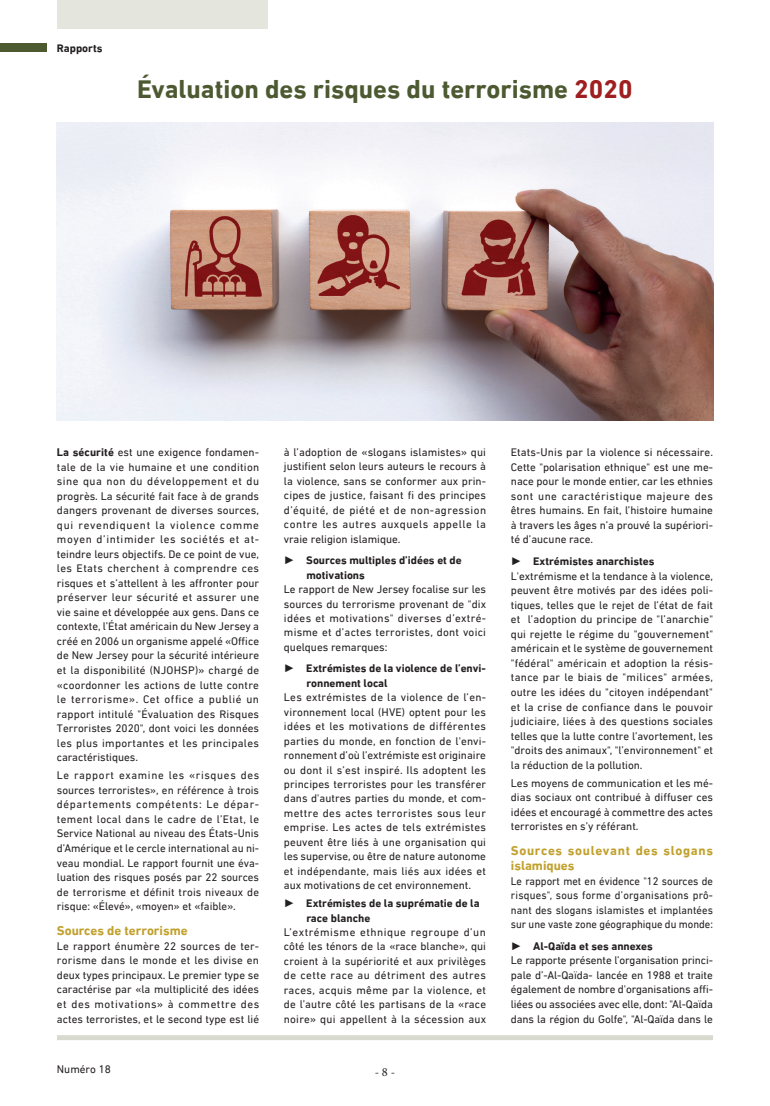
<style>
.page{position:relative;width:770px;height:1106px;background:#fff}
.page>*{position:absolute;margin:0;border:0;box-sizing:border-box;transform-origin:0 0}
.t1{font:700 26.25px "DIN Next LTW23";color:#4c5931}
.t2{font:700 13.12px/14.5px "DIN Next LT Arabic";letter-spacing:.055em;color:#c1a12d}
.t3{font:700 13.12px "DIN Next LT Arabic";color:#c1a12d}
.t4{font:12.5px "Minion Pro";color:#231f20}
.t5{font:11.25px/14.5px "DIN Next LT Arabic";color:#231f20;text-align:justify}
.t6{font:11.25px/14.5px "DIN Next LT Arabic";color:#231f20;text-align:justify;scale:.95 1}
.t7{font:700 11.25px/14.5px "DIN Next LT Arabic";color:#231f20}
.s1{color:#9f1f21}
.s2{font-weight:700}
.s3{font-family:"Arial";font-weight:400}
.s4{font-family:"Arial"}
</style>
<div class="page">
<img style="left:57px;top:122px;width:655px;height:298px">
<div style="left:57px;top:0;width:210px;height:29px;background:#e4e6de"></div>
<div style="left:57px;top:1035px;width:655px;height:5px;background:#d9dacf"></div>
<div style="left:0;top:43px;width:47px;height:9px;background:#4d5a30"></div>
<p class="t7" style="left:57px;top:40px;width:47px">Rapports</p>
<h1 class="t1" style="left:137px;top:74px;width:497px">Évaluation des risques du terrorisme <span class="s1">2020</span></h1>
<p class="t5" style="left:57px;top:445px;width:204px"><span class="s2">La sécurité</span> est une exigence fondamen&shy;tale de la vie humaine et une condition sine qua non du développement et du progrès. La sécurité fait face à de grands dangers provenant de diverses sources, qui revendiquent la violence comme moyen d’intimider les sociétés et at&shy;teindre leurs objectifs. De ce point de vue, les Etats cherchent à comprendre ces risques et s’attellent à les affronter pour préserver leur sécurité et assurer une vie saine et développée aux gens. Dans ce contexte, l’État américain du New Jersey a créé en 2006 un organisme appelé «Office de New Jersey pour la sécurité intérieure et la disponibilité (NJOHSP)» chargé de «coordonner les actions de lutte contre le terrorisme». Cet office a publié un rapport intitulé "Évaluation des Risques Terroristes 2020", dont voici les données les plus importantes et les principales caractéristiques.</p>
<p class="t5" style="left:57px;top:768px;width:204px">Le rapport examine les «risques des sources terroristes», en référence à trois départements compétents: Le dépar&shy;tement local dans le cadre de l’Etat, le Service National au niveau des États-Unis d’Amérique et le cercle international au ni&shy;veau mondial. Le rapport fournit une éva&shy;luation des risques posés par 22 sources de terrorisme et définit trois niveaux de risque: «Élevé», «moyen» et «faible».</p>
<p class="t3" style="left:57px;top:923px;width:132px">Sources de terrorisme</p>
<p class="t5" style="left:57px;top:939px;width:204px">Le rapport énumère 22 sources de ter&shy;rorisme dans le monde et les divise en deux types principaux. Le premier type se caractérise par «la multiplicité des idées et des motivations» à commettre des actes terroristes, et le second type est lié</p>
<p class="t5" style="left:284px;top:445px;width:204px">à l’adoption de «slogans islamistes» qui justifient selon leurs auteurs le recours à la violence, sans se conformer aux prin&shy;cipes de justice, faisant fi des principes d’équité, de piété et de non-agression contre les autres auxquels appelle la vraie religion islamique.</p>
<p class="t7" style="left:306px;top:553px;width:157px;text-indent:-22px"><span class="s3">►</span> Sources multiples d’idées et de motivations</p>
<p class="t5" style="left:284px;top:582px;width:204px">Le rapport de New Jersey focalise sur les sources du terrorisme provenant de "dix idées et motivations" diverses d’extré&shy;misme et d’actes terroristes, dont voici quelques remarques:</p>
<p class="t7" style="left:306px;top:661px;width:181px;text-indent:-22px"><span class="s3">►</span> Extrémistes de la violence de l’envi&shy;ronnement local</p>
<p class="t5" style="left:284px;top:690px;width:204px">Les extrémistes de la violence de l’en&shy;vironnement local (HVE) optent pour les idées et les motivations de différentes parties du monde, en fonction de l'envi&shy;ronnement d’où l’extrémiste est originaire ou dont il s’est inspiré. Ils adoptent les principes terroristes pour les transférer dans d'autres parties du monde, et com&shy;mettre des actes terroristes sous leur emprise. Les actes de tels extrémistes peuvent être liés à une organisation qui les supervise, ou être de nature autonome et indépendante, mais liés aux idées et aux motivations de cet environnement.</p>
<p class="t7" style="left:306px;top:896px;width:175px;text-indent:-22px"><span class="s3">►</span> Extrémistes de la suprématie de la race blanche</p>
<p class="t5" style="left:284px;top:925px;width:204px">L’extrémisme ethnique regroupe d’un côté les ténors de la «race blanche», qui croient à la supériorité et aux privilèges de cette race au détriment des autres races, acquis même par la violence, et de l’autre côté les partisans de la «race noire» qui appellent à la sécession aux</p>
<p class="t5" style="left:57px;top:1062px;width:56px">Numéro 18</p>
<p class="t4" style="left:374px;top:1063px;width:22px">-8 -</p>
<p class="t5" style="left:510px;top:445px;width:204px">Etats-Unis par la violence si nécessaire.<br>Cette "polarisation ethnique" est une me&shy;nace pour le monde entier, car les ethnies sont une caractéristique majeure des êtres humains. En fait, l’histoire humaine à travers les âges n’a prouvé la supériori&shy;té d’aucune race.</p>
<p class="t5" style="left:510px;top:554px;width:204px;text-align:left"><span class="s4">►</span> <span class="s2">Extrémistes anarchistes </span>L'extrémisme et la tendance à la violence, peuvent être motivés par des idées poli&shy;tiques, telles que le rejet de l’état de fait et l’adoption du principe de "l’anarchie" qui rejette le régime du "gouvernement" américain et le système de gouvernement "fédéral" américain et adoption la résis&shy;tance par le biais de "milices" armées, outre les idées du "citoyen indépendant" et la crise de confiance dans le pouvoir judiciaire, liées à des questions sociales telles que la lutte contre l’avortement, les "droits des animaux", "l’environnement" et la réduction de la pollution.</p>
<p class="t5" style="left:510px;top:776px;width:204px">Les moyens de communication et les mé&shy;dias sociaux ont contribué à diffuser ces idées et encouragé à commettre des actes terroristes en s’y référant.</p>
<p class="t2" style="left:510px;top:844px;width:204px">Sources soulevant des slogans islamiques</p>
<p class="t6" style="left:510px;top:873px;width:214px">Le rapport met en évidence "12 sources de risques", sous forme d’organisations prô&shy;nant des slogans islamistes et implantées sur une vaste zone géographique du monde:</p>
<p class="t5" style="left:510px;top:939px;width:203px;text-align:left"><span class="s4">►</span> <span class="s2">Al-Qaïda et ses annexes<br></span>Le rapporte présente l’organisation princi&shy;pale d’-Al-Qaïda- lancée en 1988 et traite également de nombre d'organisations affi&shy;liées ou associées avec elle, dont: "Al-Qaïda dans la région du Golfe", "Al-Qaïda dans le</p>
</div>
